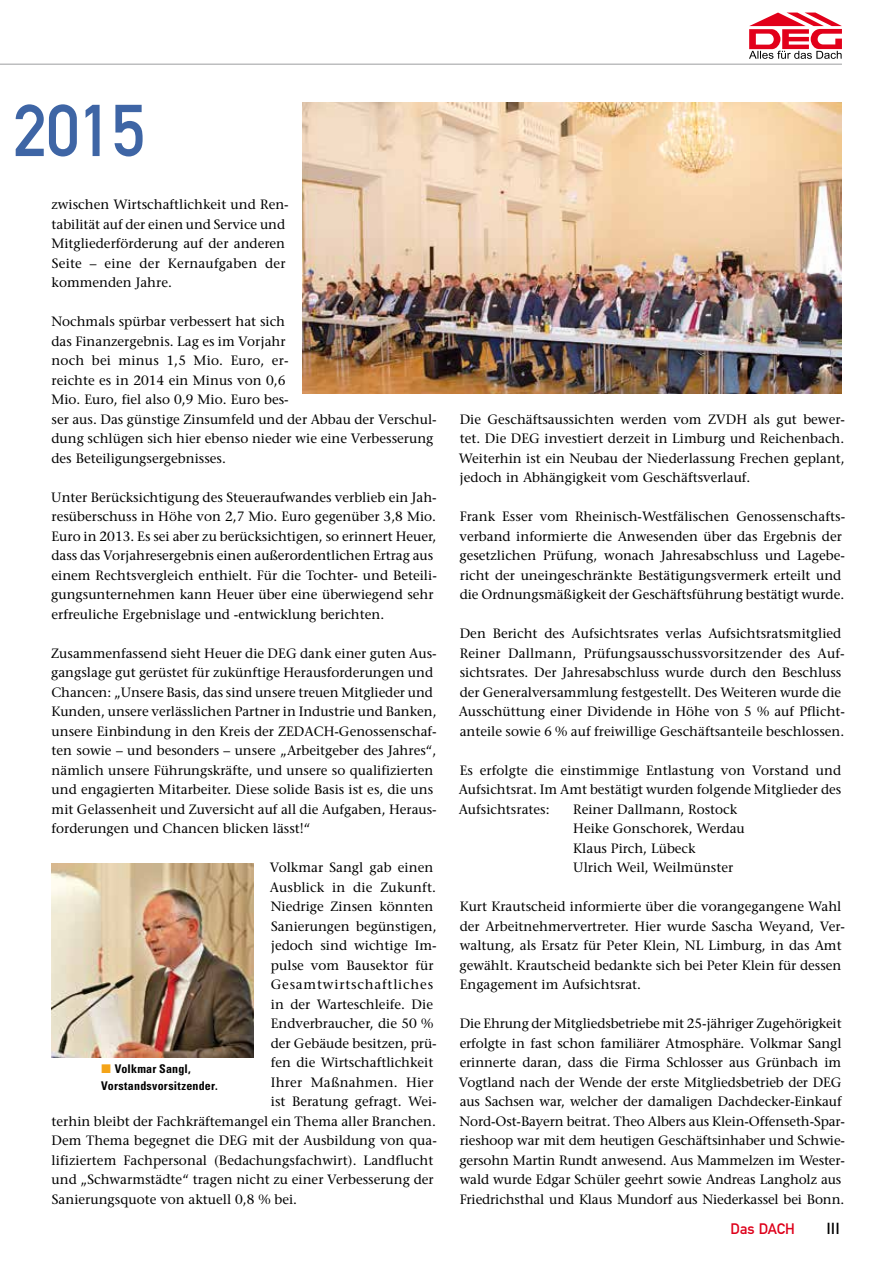
<style>
.page{position:relative;width:893px;height:1263px;background:#fff}
.page>*{position:absolute;margin:0;border:0;box-sizing:border-box;transform-origin:0 0}
.t1{font:72px "DIN Mittelschrift";color:#3e65a5;scale:.96 1}
.t2{font:15px "DIN Mittelschrift";color:#de001a}
.t3{font:500 15px "Futura";color:#000}
.t4{font:13.5px/19.5px "Stone Serif";color:#000}
.t5{font:13.5px "Stone Serif";letter-spacing:.06em;color:#000}
.t6{font:700 condensed 12px/16.5px "Univers";letter-spacing:.015em;color:#000}
</style>
<div class="page">
<hr style="left:0;top:64px;width:842px;height:1px;background:#9c9e9f">
<svg style="left:749px;top:13px;width:93px;height:46px"></svg>
<img style="left:303px;top:102px;width:539px;height:291px">
<img style="left:51px;top:863px;width:202px;height:194px">
<h1 class="t1" style="left:13px;top:89px;width:139px">2015</h1>
<p class="t4" style="left:51px;top:195px;width:239px">zwischen Wirtschaftlichkeit und Ren&shy;tabilität auf der einen und Service und Mitgliederförderung auf der anderen Seite – eine der Kernaufgaben der kommenden Jahre.</p>
<p class="t4" style="left:51px;top:312px;width:387px">Nochmals spürbar verbessert hat sich<br>das Finanzergebnis. Lag es im Vorjahr<br>noch bei minus 1,5 Mio. Euro, er-<br>reichte es in 2014 ein Minus von 0,6<br>Mio. Euro, fiel also 0,9 Mio. Euro bes-<br>ser aus. Das günstige Zinsumfeld und der Abbau der Verschul&shy;dung schlügen sich hier ebenso nieder wie eine Verbesserung des Beteiligungsergebnisses.</p>
<p class="t4" style="left:51px;top:487px;width:387px">Unter Berücksichtigung des Steueraufwandes verblieb ein Jah&shy;resüberschuss in Höhe von 2,7 Mio. Euro gegenüber 3,8 Mio.<br>Euro in 2013. Es sei aber zu berücksichtigen, so erinnert Heuer, dass das Vorjahresergebnis einen außerordentlichen Ertrag aus einem Rechtsvergleich enthielt. Für die Tochter- und Beteili&shy;gungsunternehmen kann Heuer über eine überwiegend sehr erfreuliche Ergebnislage und -entwicklung berichten.</p>
<p class="t4" style="left:51px;top:643px;width:387px">Zusammenfassend sieht Heuer die DEG dank einer guten Aus&shy;gangslage gut gerüstet für zukünftige Herausforderungen und Chancen: „Unsere Basis, das sind unsere treuen Mitglieder und Kunden, unsere verlässlichen Partner in Industrie und Banken, unsere Einbindung in den Kreis der ZEDACH-Genossenschaf&shy;ten sowie – und besonders – unsere „Arbeitgeber des Jahres“, nämlich unsere Führungskräfte, und unsere so qualifizierten und engagierten Mitarbeiter. Diese solide Basis ist es, die uns mit Gelassenheit und Zuversicht auf all die Aufgaben, Heraus&shy;forderungen und Chancen blicken lässt!“</p>
<p class="t4" style="left:270px;top:857px;width:165px">Volkmar Sangl gab einen</p>
<p class="t4" style="left:270px;top:877px;width:168px">Ausblick in die Zukunft.</p>
<p class="t4" style="left:271px;top:896px;width:164px">Niedrige Zinsen könnten</p>
<p class="t4" style="left:271px;top:916px;width:167px">Sanierungen begünstigen,</p>
<p class="t4" style="left:271px;top:935px;width:167px">jedoch sind wichtige Im-</p>
<p class="t4" style="left:271px;top:955px;width:164px">pulse vom Bausektor für</p>
<p class="t5" style="left:271px;top:976px;width:164px">Gesamtwirtschaftliches</p>
<p class="t4" style="left:271px;top:994px;width:164px">in der Warteschleife. Die</p>
<p class="t4" style="left:271px;top:1013px;width:164px">Endverbraucher, die 50 %</p>
<p class="t4" style="left:271px;top:1033px;width:168px">der Gebäude besitzen, prü-</p>
<p class="t4" style="left:271px;top:1052px;width:164px">fen die Wirtschaftlichkeit</p>
<p class="t4" style="left:271px;top:1072px;width:164px">Ihrer Maßnahmen. Hier</p>
<p class="t4" style="left:271px;top:1091px;width:167px">ist Beratung gefragt. Wei-</p>
<p class="t4" style="left:52px;top:1111px;width:386px">terhin bleibt der Fachkräftemangel ein Thema aller Branchen.</p>
<p class="t4" style="left:51px;top:1130px;width:387px">Dem Thema begegnet die DEG mit der Ausbildung von qua-</p>
<p class="t4" style="left:52px;top:1150px;width:383px">lifiziertem Fachpersonal (Bedachungsfachwirt). Landflucht</p>
<p class="t4" style="left:52px;top:1169px;width:384px">und „Schwarmstädte“ tragen nicht zu einer Verbesserung der</p>
<p class="t4" style="left:52px;top:1189px;width:247px">Sanierungsquote von aktuell 0,8 % bei.</p>
<p class="t6" style="left:101px;top:1061px;width:118px;text-indent:14px">Volkmar Sangl,<br>Vorstandsvorsitzender.</p>
<p class="t4" style="left:459px;top:409px;width:388px;text-align:justify">Die Geschäftsaussichten werden vom ZVDH als gut bewer&shy;tet. Die DEG investiert derzeit in Limburg und Reichenbach.<br>Weiterhin ist ein Neubau der Niederlassung Frechen geplant, jedoch in Abhängigkeit vom Geschäftsverlauf.</p>
<p class="t4" style="left:459px;top:507px;width:387px">Frank Esser vom Rheinisch-Westfälischen Genossenschafts&shy;verband informierte die Anwesenden über das Ergebnis der gesetzlichen Prüfung, wonach Jahresabschluss und Lagebe&shy;richt der uneingeschränkte Bestätigungsvermerk erteilt und die Ordnungsmäßigkeit der Geschäftsführung bestätigt wurde.</p>
<p class="t4" style="left:459px;top:624px;width:388px">Den Bericht des Aufsichtsrates verlas Aufsichtsratsmitglied Reiner Dallmann, Prüfungsausschussvorsitzender des Auf&shy;sichtsrates. Der Jahresabschluss wurde durch den Beschluss der Generalversammlung festgestellt. Des Weiteren wurde die Ausschüttung einer Dividende in Höhe von 5 % auf Pflicht&shy;anteile sowie 6 % auf freiwillige Geschäftsanteile beschlossen.</p>
<p class="t4" style="left:459px;top:760px;width:384px;text-align:justify">Es erfolgte die einstimmige Entlastung von Vorstand und Aufsichtsrat. Im Amt bestätigt wurden folgende Mitglieder des Aufsichtsrates:</p>
<p class="t4" style="left:573px;top:799px;width:173px">Reiner Dallmann, Rostock<br>Heike Gonschorek, Werdau<br>Klaus Pirch, Lübeck<br>Ulrich Weil, Weilmünster</p>
<p class="t4" style="left:459px;top:897px;width:387px">Kurt Krautscheid informierte über die vorangegangene Wahl der Arbeitnehmervertreter. Hier wurde Sascha Weyand, Ver&shy;waltung, als Ersatz für Peter Klein, NL Limburg, in das Amt gewählt. Krautscheid bedankte sich bei Peter Klein für dessen Engagement im Aufsichtsrat.</p>
<p class="t4" style="left:459px;top:1013px;width:388px">Die Ehrung der Mitgliedsbetriebe mit 25-jähriger Zugehörigkeit erfolgte in fast schon familiärer Atmosphäre. Volkmar Sangl erinnerte daran, dass die Firma Schlosser aus Grünbach im Vogtland nach der Wende der erste Mitgliedsbetrieb der DEG aus Sachsen war, welcher der damaligen Dachdecker-Einkauf Nord-Ost-Bayern beitrat. Theo Albers aus Klein-Offenseth-Spar&shy;rieshoop war mit dem heutigen Geschäftsinhaber und Schwie&shy;gersohn Martin Rundt anwesend. Aus Mammelzen im Wester&shy;wald wurde Edgar Schüler geehrt sowie Andreas Langholz aus Friedrichsthal und Klaus Mundorf aus Niederkassel bei Bonn.</p>
<p class="t2" style="left:731px;top:1219px;width:66px">Das DACH</p>
<p class="t3" style="left:826px;top:1218px;width:15px">III</p>
</div>
